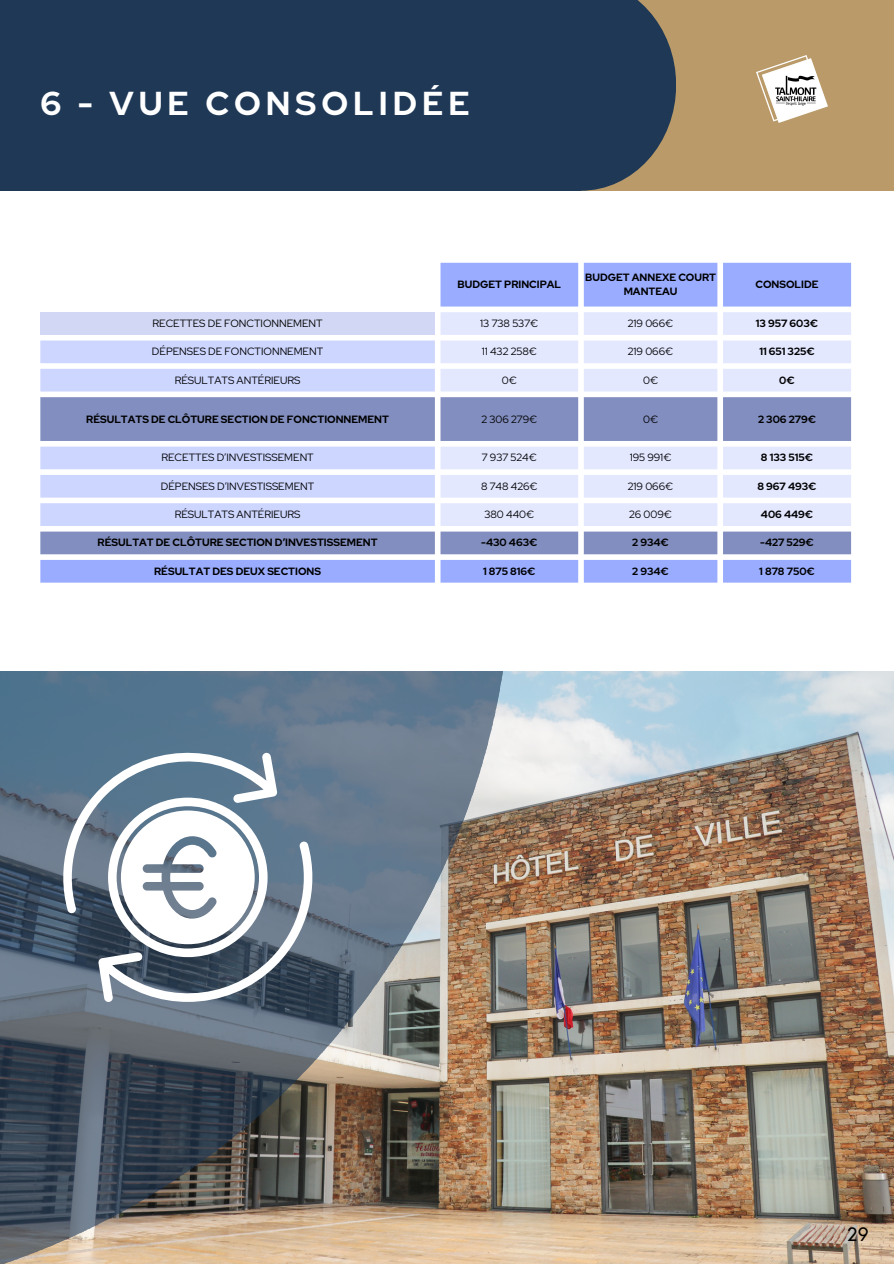
<style>
.page{position:relative;width:894px;height:1264px;background:#fff}
.page>*{position:absolute;margin:0;border:0;box-sizing:border-box;transform-origin:0 0}
.t1{font:700 33px "Red Hat Display";letter-spacing:.15em;color:#fff}
.t2{font:18px "Nourd";color:#000}
.t3{font:700 10.5px/14px "Red Hat Display";color:#000;text-align:center}
.t4{font:10.5px "Red Hat Display";color:#000}
</style>
<div class="page">
<div style="left:580px;top:0;width:313px;height:191px;background:#ba9a69"></div>
<svg style="left:580px;top:0;width:96px;height:191px"></svg>
<div style="left:0;top:0;width:580px;height:191px;background:#1e3856"></div>
<img style="left:756px;top:55px;width:71px;height:68px">
<svg style="left:40px;top:263px;width:810px;height:319px;fill:#99acff"></svg>
<div style="left:40px;top:312px;width:395px;height:23px;background:#d1d7f4"></div>
<svg style="left:440px;top:312px;width:410px;height:85px;fill:#e3e8ff"></svg>
<svg style="left:40px;top:340px;width:395px;height:57px;fill:#cdd6ff"></svg>
<svg style="left:40px;top:397px;width:810px;height:157px"></svg>
<img style="left:512px;top:671px;width:381px;height:592px">
<img style="left:0;top:671px;width:512px;height:592px">
<svg style="left:56px;top:741px;width:263px;height:263px"></svg>
<p class="t1" style="left:40px;top:81px;width:431px">6 - VUE CONSOLIDÉE</p>
<h1 class="t3" style="left:457px;top:277px;width:105px">BUDGET PRINCIPAL</h1>
<p class="t3" style="left:585px;top:270px;width:132px">BUDGET ANNEXE COURT<br>MANTEAU</p>
<p class="t3" style="left:755px;top:277px;width:65px">CONSOLIDE</p>
<p class="t4" style="left:152px;top:316px;width:172px">RECETTES DE FONCTIONNEMENT</p>
<p class="t4" style="left:480px;top:316px;width:60px">13 738 537€</p>
<p class="t4" style="left:627px;top:316px;width:47px">219 066€</p>
<p class="t3" style="left:755px;top:316px;width:64px">13 957 603€</p>
<p class="t4" style="left:152px;top:345px;width:173px">DÉPENSES DE FONCTIONNEMENT</p>
<p class="t4" style="left:481px;top:345px;width:57px">11 432 258€</p>
<p class="t4" style="left:627px;top:345px;width:47px">219 066€</p>
<p class="t3" style="left:759px;top:345px;width:57px">11 651 325€</p>
<p class="t4" style="left:175px;top:373px;width:127px">RÉSULTATS ANTÉRIEURS</p>
<p class="t4" style="left:501px;top:373px;width:17px">0€</p>
<p class="t4" style="left:643px;top:373px;width:17px">0€</p>
<p class="t3" style="left:779px;top:373px;width:17px">0€</p>
<p class="t3" style="left:86px;top:412px;width:304px">RÉSULTATS DE CLÔTURE SECTION DE FONCTIONNEMENT</p>
<p class="t4" style="left:481px;top:412px;width:57px">2 306 279€</p>
<p class="t4" style="left:643px;top:412px;width:17px">0€</p>
<p class="t3" style="left:757px;top:412px;width:59px">2 306 279€</p>
<p class="t4" style="left:161px;top:451px;width:154px">RECETTES D’INVESTISSEMENT</p>
<p class="t4" style="left:481px;top:451px;width:57px">7 937 524€</p>
<p class="t4" style="left:629px;top:451px;width:43px">195 991€</p>
<p class="t3" style="left:760px;top:451px;width:54px">8 133 515€</p>
<p class="t4" style="left:161px;top:479px;width:155px">DÉPENSES D’INVESTISSEMENT</p>
<p class="t4" style="left:481px;top:479px;width:58px">8 748 426€</p>
<p class="t4" style="left:627px;top:479px;width:47px">219 066€</p>
<p class="t3" style="left:757px;top:479px;width:61px">8 967 493€</p>
<p class="t4" style="left:175px;top:507px;width:127px">RÉSULTATS ANTÉRIEURS</p>
<p class="t4" style="left:484px;top:507px;width:51px">380 440€</p>
<p class="t4" style="left:629px;top:507px;width:44px">26 009€</p>
<p class="t3" style="left:760px;top:507px;width:54px">406 449€</p>
<p class="t3" style="left:98px;top:535px;width:281px">RÉSULTAT DE CLÔTURE SECTION D’INVESTISSEMENT</p>
<p class="t3" style="left:481px;top:535px;width:58px">-430 463€</p>
<p class="t3" style="left:632px;top:535px;width:38px">2 934€</p>
<p class="t3" style="left:760px;top:535px;width:55px">-427 529€</p>
<p class="t3" style="left:154px;top:564px;width:168px">RÉSULTAT DES DEUX SECTIONS</p>
<p class="t3" style="left:483px;top:564px;width:54px">1 875 816€</p>
<p class="t3" style="left:632px;top:564px;width:38px">2 934€</p>
<p class="t3" style="left:759px;top:564px;width:57px">1 878 750€</p>
<p class="t2" style="left:846px;top:1223px;width:23px">29</p>
</div>
